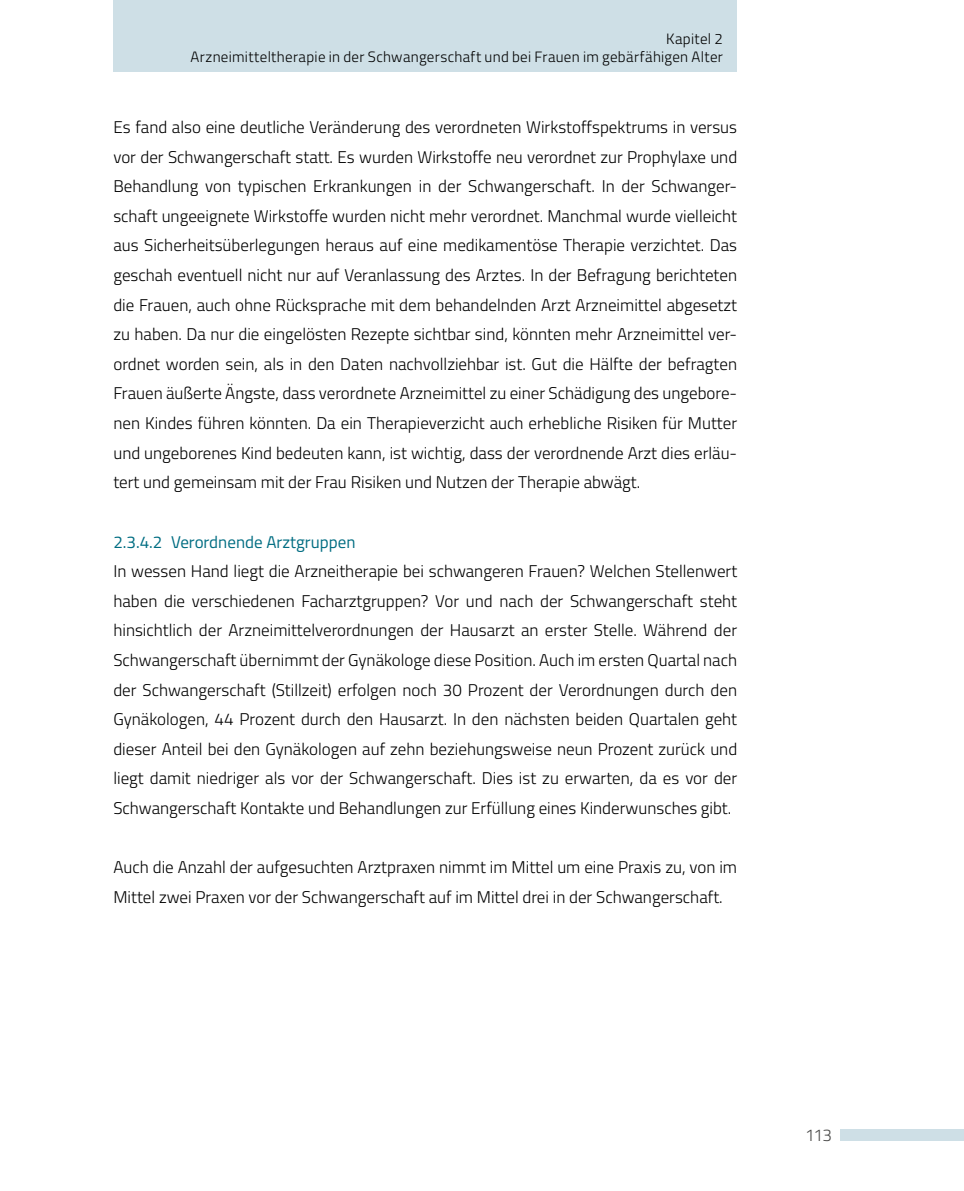
<style>
.page{position:relative;width:964px;height:1191px;background:#fff}
.page>*{position:absolute;margin:0;border:0;box-sizing:border-box;transform-origin:0 0}
.t1{font:300 17px/29.6px "Titillium";color:#000;text-align:justify}
.t2{font:17px "Titillium";color:#006d82}
.t3{font:300 17px "Titillium";color:#494948}
.t4{font:300 15px/18px "Titillium";letter-spacing:.02em;color:#000;text-align:right}
</style>
<div class="page">
<div style="left:113px;top:0;width:624px;height:71px;background:#cedfe6"></div>
<div style="left:840px;top:1129px;width:124px;height:11px;background:#cedfe6"></div>
<p class="t4" style="left:190px;top:29px;width:534px">Kapitel 2<br>Arzneimitteltherapie in der Schwangerschaft und bei Frauen im gebärfähigen Alter</p>
<p class="t1" style="left:113px;top:111px;width:625px">Es fand also eine deutliche Veränderung des verordneten Wirkstoffspektrums in versus vor der Schwangerschaft statt. Es wurden Wirkstoffe neu verordnet zur Prophylaxe und Behandlung von typischen Erkrankungen in der Schwangerschaft. In der Schwanger&shy;schaft ungeeignete Wirkstoffe wurden nicht mehr verordnet. Manchmal wurde vielleicht aus Sicherheitsüberlegungen heraus auf eine medikamentöse Therapie verzichtet. Das geschah eventuell nicht nur auf Veranlassung des Arztes. In der Befragung berichteten die Frauen, auch ohne Rücksprache mit dem behandelnden Arzt Arzneimittel abgesetzt zu haben. Da nur die eingelösten Rezepte sichtbar sind, könnten mehr Arzneimittel ver&shy;ordnet worden sein, als in den Daten nachvollziehbar ist. Gut die Hälfte der befragten Frauen äußerte Ängste, dass verordnete Arzneimittel zu einer Schädigung des ungebore&shy;nen Kindes führen könnten. Da ein Therapieverzicht auch erhebliche Risiken für Mutter und ungeborenes Kind bedeuten kann, ist wichtig, dass der verordnende Arzt dies erläu&shy;tert und gemeinsam mit der Frau Risiken und Nutzen der Therapie abwägt.</p>
<h4 class="t2" style="left:113px;top:529px;width:244px">2.3.4.2 Verordnende Arztgruppen</h4>
<p class="t1" style="left:113px;top:555px;width:625px">In wessen Hand liegt die Arzneitherapie bei schwangeren Frauen? Welchen Stellenwert haben die verschiedenen Facharztgruppen? Vor und nach der Schwangerschaft steht hinsichtlich der Arzneimittelverordnungen der Hausarzt an erster Stelle. Während der Schwangerschaft übernimmt der Gynäkologe diese Position. Auch im ersten Quartal nach der Schwangerschaft (Stillzeit) erfolgen noch 30 Prozent der Verordnungen durch den Gynäkologen, 44 Prozent durch den Hausarzt. In den nächsten beiden Quartalen geht dieser Anteil bei den Gynäkologen auf zehn beziehungsweise neun Prozent zurück und liegt damit niedriger als vor der Schwangerschaft. Dies ist zu erwarten, da es vor der Schwangerschaft Kontakte und Behandlungen zur Erfüllung eines Kinderwunsches gibt.</p>
<p class="t1" style="left:113px;top:851px;width:625px">Auch die Anzahl der aufgesuchten Arztpraxen nimmt im Mittel um eine Praxis zu, von im<br>Mittel zwei Praxen vor der Schwangerschaft auf im Mittel drei in der Schwangerschaft.</p>
<p class="t3" style="left:805px;top:1122px;width:28px">113</p>
</div>
